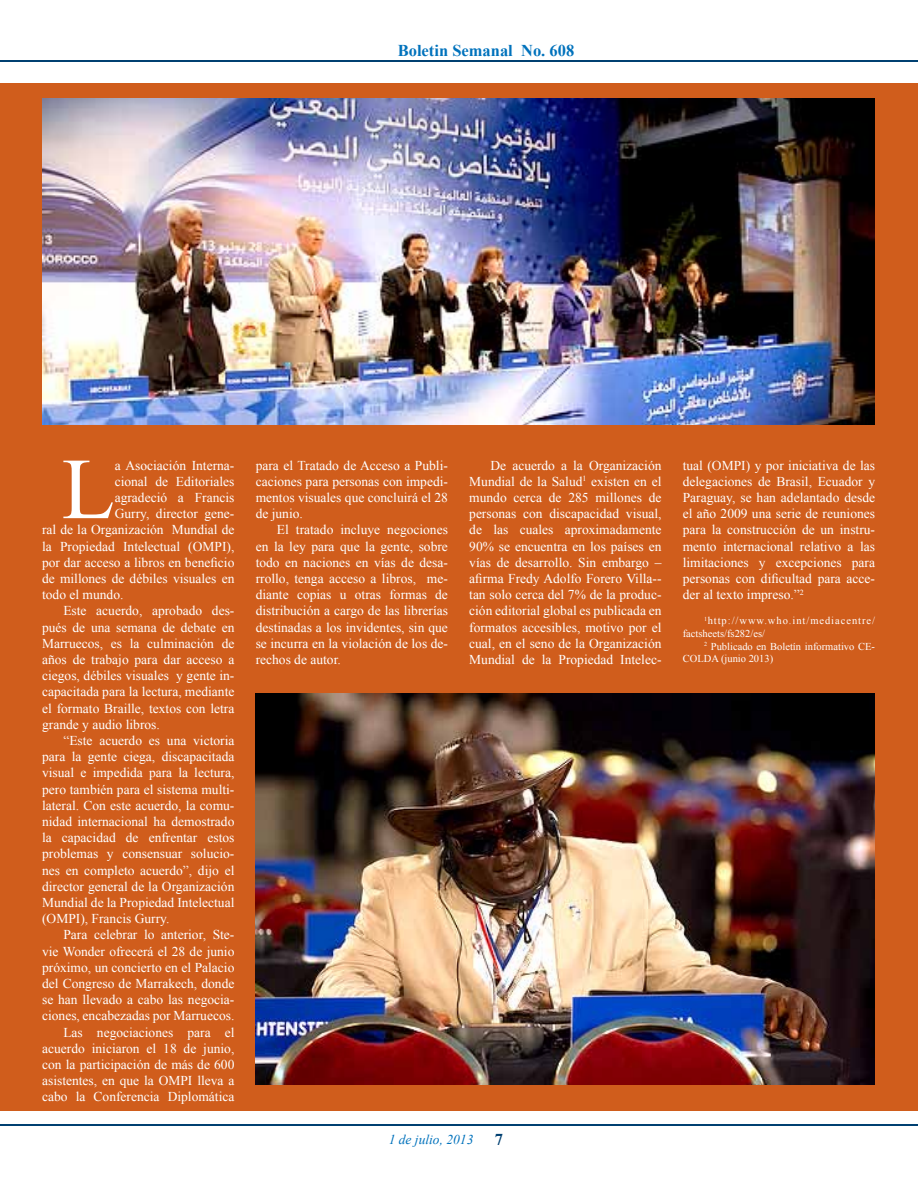
<style>
.page{position:relative;width:918px;height:1188px;background:#fff}
.page>*{position:absolute;margin:0;border:0;box-sizing:border-box;transform-origin:0 0}
.t1{font:86.85px "Times New Roman";color:#fff}
.t2{font:700 16.5px "Times New Roman";color:#0072bc}
.t3{font:700 16.5px "Times New Roman";color:#004071}
.t4{font:13.5px/16.2px "Times New Roman";color:#fff;text-align:justify}
.t5{font:italic 13.5px "Times New Roman";color:#0072bc}
.t6{font:10.5px/12.6px "Times New Roman";letter-spacing:.09em;color:#fff}
.t7{font:10.5px/12.6px "Times New Roman";color:#fff}
</style>
<div class="page">
<hr style="left:0;top:1124px;width:918px;height:2px;background:#004071">
<hr style="left:0;top:60px;width:918px;height:2px;background:#004071">
<div style="left:0;top:84px;width:918px;height:1027px;background:#d05d1c"></div>
<img style="left:256px;top:693px;width:618px;height:392px">
<img style="left:42px;top:98px;width:832px;height:326px">
<p class="t2" style="left:398px;top:39px;width:178px">Boletin Semanal No. 608</p>
<h1 class="t1" style="left:62px;top:431px;width:55px">L</h1>
<p class="t4" style="left:115px;top:457px;width:121px">a Asociación Interna-</p>
<p class="t4" style="left:115px;top:473px;width:121px">cional de Editoriales</p>
<p class="t4" style="left:115px;top:489px;width:121px">agradeció a Francis</p>
<p class="t4" style="left:115px;top:505px;width:121px">Gurry, director gene-</p>
<p class="t4" style="left:42px;top:522px;width:194px">ral de la Organización Mundial de</p>
<p class="t4" style="left:42px;top:538px;width:194px">la Propiedad Intelectual (OMPI),</p>
<p class="t4" style="left:42px;top:554px;width:194px">por dar acceso a libros en beneficio</p>
<p class="t4" style="left:42px;top:570px;width:194px">de millones de débiles visuales en</p>
<p class="t4" style="left:42px;top:586px;width:83px">todo el mundo.</p>
<p class="t4" style="left:63px;top:603px;width:173px">Este acuerdo, aprobado des-</p>
<p class="t4" style="left:42px;top:619px;width:194px">pués de una semana de debate en</p>
<p class="t4" style="left:42px;top:635px;width:194px">Marruecos, es la culminación de</p>
<p class="t4" style="left:42px;top:651px;width:194px">años de trabajo para dar acceso a</p>
<p class="t4" style="left:42px;top:667px;width:194px">ciegos, débiles visuales y gente in-</p>
<p class="t4" style="left:42px;top:684px;width:194px">capacitada para la lectura, mediante</p>
<p class="t4" style="left:42px;top:700px;width:194px">el formato Braille, textos con letra</p>
<p class="t4" style="left:42px;top:716px;width:119px">grande y audio libros.</p>
<p class="t4" style="left:63px;top:732px;width:173px">“Este acuerdo es una victoria</p>
<p class="t4" style="left:42px;top:748px;width:194px">para la gente ciega, discapacitada</p>
<p class="t4" style="left:42px;top:765px;width:194px">visual e impedida para la lectura,</p>
<p class="t4" style="left:42px;top:781px;width:194px">pero también para el sistema multi-</p>
<p class="t4" style="left:42px;top:797px;width:194px">lateral. Con este acuerdo, la comu-</p>
<p class="t4" style="left:42px;top:813px;width:194px">nidad internacional ha demostrado</p>
<p class="t4" style="left:42px;top:829px;width:194px">la capacidad de enfrentar estos</p>
<p class="t4" style="left:42px;top:846px;width:194px">problemas y consensuar solucio-</p>
<p class="t4" style="left:42px;top:862px;width:194px">nes en completo acuerdo”, dijo el</p>
<p class="t4" style="left:42px;top:878px;width:194px">director general de la Organización</p>
<p class="t4" style="left:42px;top:894px;width:194px">Mundial de la Propiedad Intelectual</p>
<p class="t4" style="left:42px;top:910px;width:129px">(OMPI), Francis Gurry.</p>
<p class="t4" style="left:63px;top:927px;width:173px">Para celebrar lo anterior, Ste-</p>
<p class="t4" style="left:42px;top:943px;width:194px">vie Wonder ofrecerá el 28 de junio</p>
<p class="t4" style="left:42px;top:959px;width:194px">próximo, un concierto en el Palacio</p>
<p class="t4" style="left:42px;top:975px;width:194px">del Congreso de Marrakech, donde</p>
<p class="t4" style="left:42px;top:991px;width:194px">se han llevado a cabo las negocia-</p>
<p class="t4" style="left:42px;top:1008px;width:194px">ciones, encabezadas por Marruecos.</p>
<p class="t4" style="left:63px;top:1024px;width:173px">Las negociaciones para el</p>
<p class="t4" style="left:42px;top:1040px;width:194px">acuerdo iniciaron el 18 de junio,</p>
<p class="t4" style="left:42px;top:1056px;width:194px">con la participación de más de 600</p>
<p class="t4" style="left:42px;top:1072px;width:194px">asistentes, en que la OMPI lleva a</p>
<p class="t4" style="left:42px;top:1089px;width:194px">cabo la Conferencia Diplomática</p>
<p class="t4" style="left:256px;top:457px;width:194px">para el Tratado de Acceso a Publi&shy;caciones para personas con impedi&shy;mentos visuales que concluirá el 28 de junio.</p>
<p class="t4" style="left:256px;top:522px;width:194px;text-indent:21px">El tratado incluye negociones en la ley para que la gente, sobre todo en naciones en vías de desa&shy;rrollo, tenga acceso a libros, me&shy;diante copias u otras formas de distribución a cargo de las librerías destinadas a los invidentes, sin que se incurra en la violación de los de&shy;rechos de autor.</p>
<p class="t4" style="left:469px;top:457px;width:194px;text-indent:21px">De acuerdo a la Organización Mundial de la Salud<sup>1</sup> existen en el mundo cerca de 285 millones de personas con discapacidad visual, de las cuales aproximadamente 90% se encuentra en los países en vías de desarrollo. Sin embargo – afirma Fredy Adolfo Forero Villa-- tan solo cerca del 7% de la produc&shy;ción editorial global es publicada en formatos accesibles, motivo por el cual, en el seno de la Organización Mundial de la Propiedad Intelec-</p>
<p class="t4" style="left:683px;top:457px;width:194px">tual (OMPI) y por iniciativa de las delegaciones de Brasil, Ecuador y Paraguay, se han adelantado desde el año 2009 una serie de reuniones para la construcción de un instru&shy;mento internacional relativo a las limitaciones y excepciones para personas con dificultad para acce&shy;der al texto impreso.”<sup>2</sup></p>
<p class="t6" style="left:683px;top:614px;width:194px;text-indent:21px"><sup>1</sup>http://www.who.int/mediacentre/ factsheets/fs282/es/</p>
<p class="t7" style="left:683px;top:640px;width:194px;text-indent:21px"><sup>2</sup> Publicado en Boletín informativo CE-<br>COLDA (junio 2013)</p>
<p class="t5" style="left:389px;top:1130px;width:86px">1 de julio, 2013</p>
<p class="t3" style="left:495px;top:1129px;width:10px">7</p>
</div>
